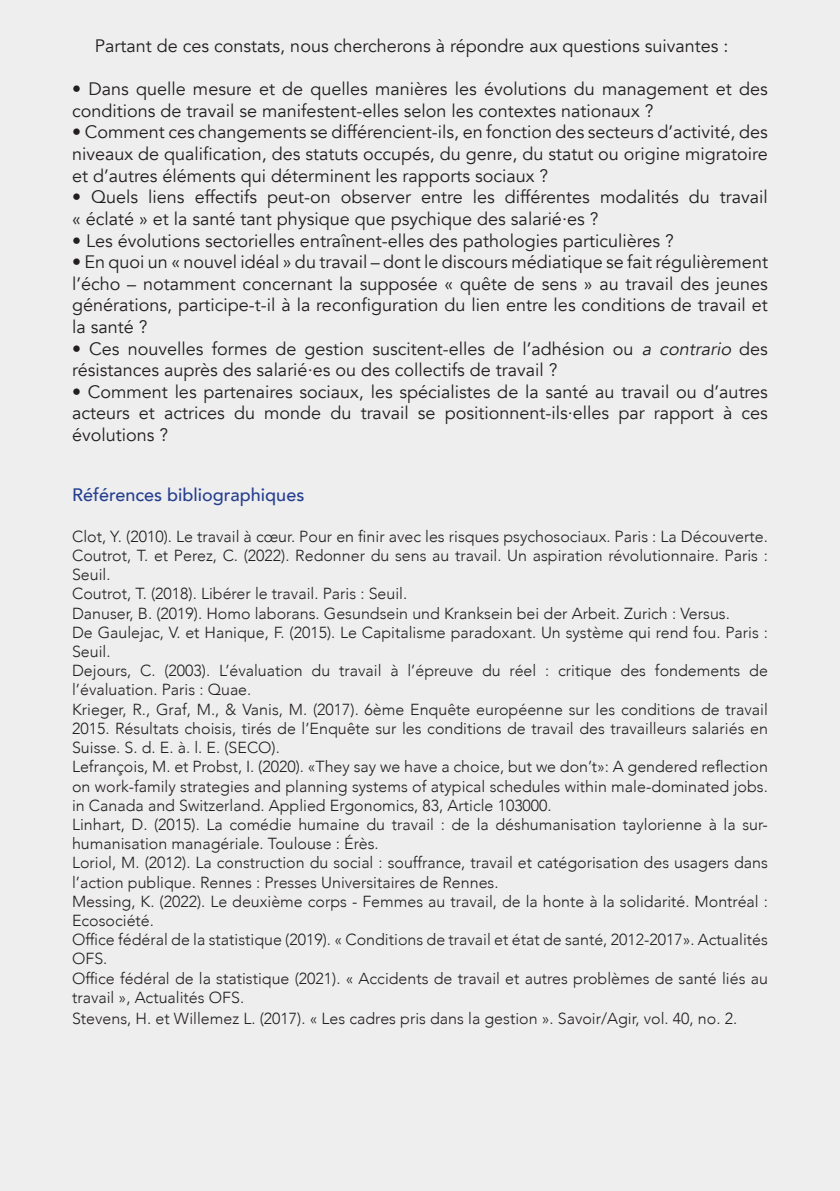
<style>
.page{position:relative;width:840px;height:1191px;background:#fff}
.page>*{position:absolute;margin:0;border:0;box-sizing:border-box;transform-origin:0 0}
.t1{font:18px/21.6px "Avenir";color:#231f20}
.t2{font:500 18px "Avenir";color:#253f8e}
.t3{font:300 16px/19.2px "Avenir";color:#231f20}
.s1{font-style:italic}
</style>
<div class="page">
<div style="left:0;top:0;width:839px;height:1191px;background:#eeeeef"></div>
<p class="t1" style="left:95px;top:35px;width:635px">Partant de ces constats, nous chercherons à répondre aux questions suivantes :</p>
<p class="t1" style="left:72px;top:79px;width:697px">• Dans quelle mesure et de quelles manières les évolutions du management et des conditions de travail se manifestent-elles selon les contextes nationaux ?</p>
<p class="t1" style="left:72px;top:122px;width:697px;text-align:justify">• Comment ces changements se différencient-ils, en fonction des secteurs d’activité, des niveaux de qualification, des statuts occupés, du genre, du statut ou origine migratoire et d’autres éléments qui déterminent les rapports sociaux ?</p>
<p class="t1" style="left:72px;top:187px;width:697px">• Quels liens effectifs peut-on observer entre les différentes modalités du travail « éclaté » et la santé tant physique que psychique des salarié·es ?</p>
<p class="t1" style="left:72px;top:230px;width:603px">• Les évolutions sectorielles entraînent-elles des pathologies particulières ?</p>
<p class="t1" style="left:72px;top:251px;width:697px;text-align:justify">• En quoi un « nouvel idéal » du travail – dont le discours médiatique se fait régulièrement l’écho – notamment concernant la supposée « quête de sens » au travail des jeunes générations, participe-t-il à la reconfiguration du lien entre les conditions de travail et la santé ?</p>
<p class="t1" style="left:72px;top:338px;width:697px">• Ces nouvelles formes de gestion suscitent-elles de l’adhésion ou <span class="s1">a contrario</span> des résistances auprès des salarié·es ou des collectifs de travail ?</p>
<p class="t1" style="left:72px;top:381px;width:697px;text-align:justify">• Comment les partenaires sociaux, les spécialistes de la santé au travail ou d’autres acteurs et actrices du monde du travail se positionnent-ils·elles par rapport à ces évolutions ?</p>
<p class="t2" style="left:72px;top:479px;width:234px">Références bibliographiques</p>
<p class="t3" style="left:72px;top:527px;width:697px">Clot, Y. (2010). Le travail à cœur. Pour en finir avec les risques psychosociaux. Paris : La Découverte.</p>
<p class="t3" style="left:72px;top:546px;width:697px">Coutrot, T. et Perez, C. (2022). Redonner du sens au travail. Un aspiration révolutionnaire. Paris :<br>Seuil.</p>
<p class="t3" style="left:72px;top:584px;width:336px">Coutrot, T. (2018). Libérer le travail. Paris : Seuil.</p>
<p class="t3" style="left:72px;top:603px;width:659px">Danuser, B. (2019). Homo laborans. Gesundsein und Kranksein bei der Arbeit. Zurich : Versus.</p>
<p class="t3" style="left:72px;top:623px;width:697px">De Gaulejac, V. et Hanique, F. (2015). Le Capitalisme paradoxant. Un système qui rend fou. Paris :<br>Seuil.</p>
<p class="t3" style="left:72px;top:661px;width:697px">Dejours, C. (2003). L’évaluation du travail à l’épreuve du réel : critique des fondements de l’évaluation. Paris : Quae.</p>
<p class="t3" style="left:72px;top:699px;width:697px;text-align:justify">Krieger, R., Graf, M., &amp; Vanis, M. (2017). 6ème Enquête européenne sur les conditions de travail 2015. Résultats choisis, tirés de l’Enquête sur les conditions de travail des travailleurs salariés en Suisse. S. d. E. à. l. E. (SECO).</p>
<p class="t3" style="left:72px;top:757px;width:697px;text-align:justify">Lefrançois, M. et Probst, I. (2020). «They say we have a choice, but we don’t»: A gendered reflection on work-family strategies and planning systems of atypical schedules within male-dominated jobs. in Canada and Switzerland. Applied Ergonomics, 83, Article 103000.</p>
<p class="t3" style="left:72px;top:815px;width:697px">Linhart, D. (2015). La comédie humaine du travail : de la déshumanisation taylorienne à la sur&shy;humanisation managériale. Toulouse : Érès.</p>
<p class="t3" style="left:72px;top:853px;width:697px">Loriol, M. (2012). La construction du social : souffrance, travail et catégorisation des usagers dans l’action publique. Rennes : Presses Universitaires de Rennes.</p>
<p class="t3" style="left:72px;top:891px;width:697px">Messing, K. (2022). Le deuxième corps - Femmes au travail, de la honte à la solidarité. Montréal :<br>Ecosociété.</p>
<p class="t3" style="left:72px;top:930px;width:697px">Office fédéral de la statistique (2019). « Conditions de travail et état de santé, 2012-2017». Actualités<br>OFS.</p>
<p class="t3" style="left:72px;top:968px;width:697px">Office fédéral de la statistique (2021). « Accidents de travail et autres problèmes de santé liés au travail », Actualités OFS.</p>
<p class="t3" style="left:72px;top:1009px;width:666px">Stevens, H. et Willemez L. (2017). « Les cadres pris dans la gestion ». Savoir/Agir, vol. 40, no. 2.</p>
</div>
